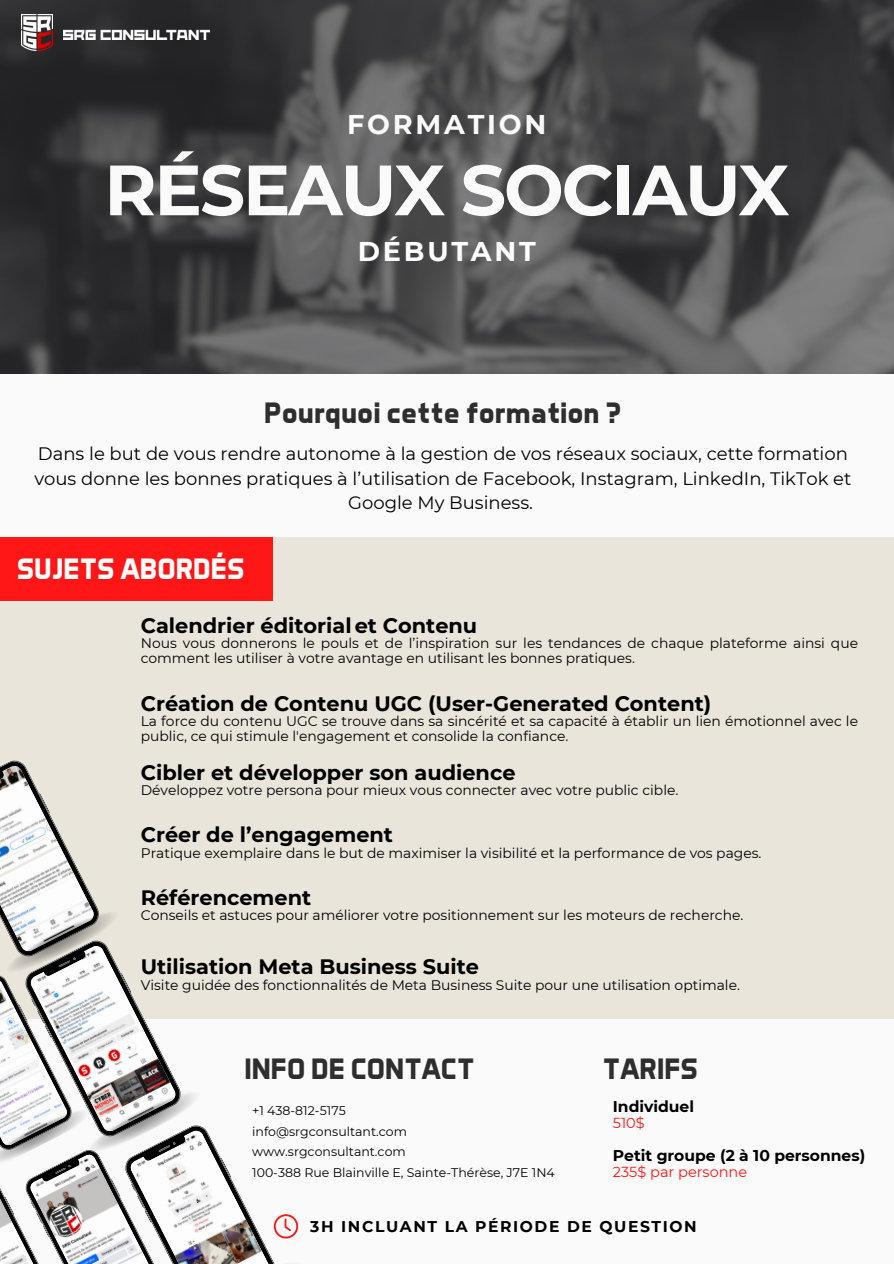
<style>
.page{position:relative;width:894px;height:1264px;background:#fff}
.page>*{position:absolute;margin:0;border:0;box-sizing:border-box;transform-origin:0 0}
.t1{font:700 70.95px "Montserrat";letter-spacing:-.03em;color:#fafafa}
.t2{font:700 30px "Aero Matics";color:#2e2e2e}
.t3{font:700 30px "Aero Matics";color:#fff}
.t4{font:700 27px "Montserrat";letter-spacing:.105em;color:#fafafa}
.t5{font:700 27px "Montserrat";letter-spacing:.105em;color:#fff}
.t6{font:700 20.85px "Montserrat";color:#000}
.t7{font:18px/24.8px "Montserrat";color:#000;text-align:center}
.t8{font:700 15.6px "Montserrat";color:#000}
.t9{font:700 15.45px "Montserrat";letter-spacing:.105em;color:#000}
.t10{font:14.55px "Montserrat";color:#ff1616}
.t11{font:13.8px/15.1px "Montserrat";color:#000}
.t12{font:12.45px "Montserrat";color:#000}
</style>
<div class="page">
<div style="left:0;top:0;width:893px;height:1263px;background:#fafafa"></div>
<svg style="left:0;top:0;width:893px;height:373px;background:#474749"></svg>
<div style="left:0;top:537px;width:893px;height:481px;background:#eae5db"></div>
<img style="left:21px;top:14px;width:32px;height:36px">
<img style="left:63px;top:25px;width:146px;height:15px">
<div style="left:0;top:537px;width:272px;height:63px;background:#ff1616"></div>
<svg style="left:0;top:760px;width:298px;height:503px"></svg>
<p class="t4" style="left:347px;top:108px;width:201px">FORMATION</p>
<p class="t1" style="left:104px;top:146px;width:686px">RÉSEAUX SOCIAUX</p>
<p class="t5" style="left:357px;top:235px;width:180px">DÉBUTANT</p>
<p class="t2" style="left:264px;top:395px;width:359px">Pourquoi cette formation ?</p>
<p class="t7" style="left:34px;top:441px;width:818px">Dans le but de vous rendre autonome à la gestion de vos réseaux sociaux, cette formation vous donne les bonnes pratiques à l’utilisation de Facebook, Instagram, LinkedIn, TikTok et<br>Google My Business.</p>
<p class="t3" style="left:17px;top:551px;width:229px">SUJETS ABORDÉS</p>
<p class="t6" style="left:141px;top:612px;width:338px">Calendrier éditorialet Contenu</p>
<p class="t11" style="left:141px;top:635px;width:718px">Nous vous donnerons le pouls et de l’inspiration sur les tendances de chaque plateforme ainsi que comment les utiliser à votre avantage en utilisant les bonnes pratiques.</p>
<p class="t6" style="left:141px;top:690px;width:572px">Création de Contenu UGC (User-Generated Content)</p>
<p class="t11" style="left:141px;top:713px;width:718px">La force du contenu UGC se trouve dans sa sincérité et sa capacité à établir un lien émotionnel avec le public, ce qui stimule l'engagement et consolide la confiance.</p>
<p class="t6" style="left:141px;top:759px;width:376px">Cibler et développer son audience</p>
<p class="t11" style="left:141px;top:782px;width:539px">Développez votre persona pour mieux vous connecter avec votre public cible.</p>
<p class="t6" style="left:141px;top:822px;width:254px">Créer de l’engagement</p>
<p class="t11" style="left:141px;top:845px;width:622px">Pratique exemplaire dans le but de maximiser la visibilité et la performance de vos pages.</p>
<p class="t6" style="left:141px;top:885px;width:172px">Référencement</p>
<p class="t11" style="left:141px;top:907px;width:604px">Conseils et astuces pour améliorer votre positionnement sur les moteurs de recherche.</p>
<p class="t6" style="left:141px;top:954px;width:339px">Utilisation Meta Business Suite</p>
<p class="t11" style="left:141px;top:977px;width:600px">Visite guidée des fonctionnalités de Meta Business Suite pour une utilisation optimale.</p>
<p class="t2" style="left:244px;top:1051px;width:231px">INFO DE CONTACT</p>
<p class="t12" style="left:252px;top:1102px;width:95px">+1 438-812-5175</p>
<p class="t12" style="left:252px;top:1123px;width:156px">info@srgconsultant.com</p>
<p class="t12" style="left:252px;top:1144px;width:155px">www.srgconsultant.com</p>
<p class="t12" style="left:252px;top:1165px;width:304px">100-388 Rue Blainville E, Sainte-Thérèse, J7E 1N4</p>
<p class="t9" style="left:310px;top:1217px;width:388px">3H INCLUANT LA PÉRIODE DE QUESTION</p>
<p class="t2" style="left:602px;top:1051px;width:97px">TARIFS</p>
<p class="t8" style="left:612px;top:1096px;width:83px">Individuel</p>
<p class="t10" style="left:612px;top:1113px;width:33px">510$</p>
<p class="t8" style="left:612px;top:1146px;width:254px">Petit groupe (2 à 10 personnes)</p>
<p class="t10" style="left:612px;top:1162px;width:136px">235$ par personne</p>
</div>
